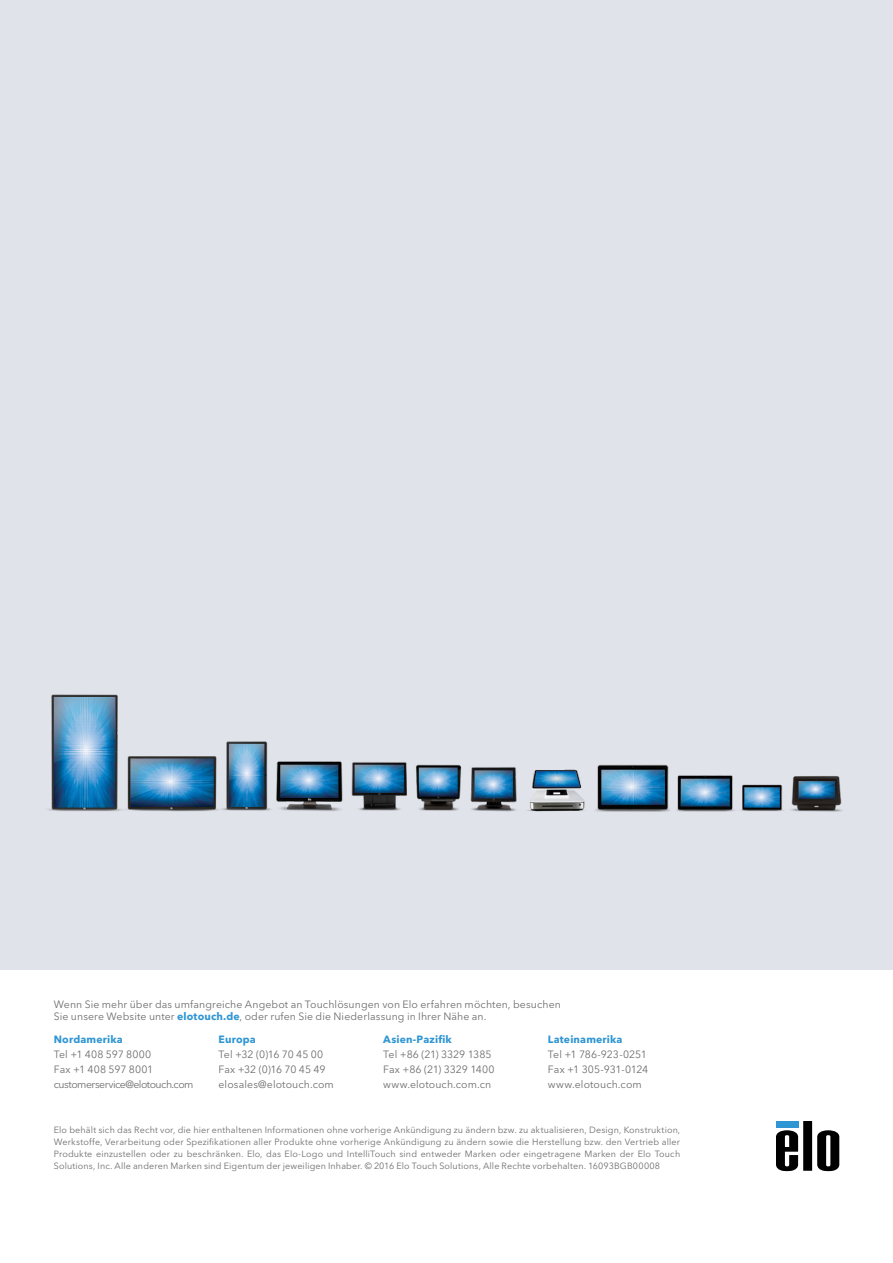
<style>
.page{position:relative;width:893px;height:1263px;background:#fff}
.page>*{position:absolute;margin:0;border:0;box-sizing:border-box;transform-origin:0 0}
.t1{font:10.5px/15px "Avenir Next LT Pro";letter-spacing:.01em;color:#6e6e6e}
.t2{font:10.5px/15px "Avenir Next LT Pro";letter-spacing:-.045em;color:#6e6e6e}
.t3{font:700 10.5px "Avenir Next LT Pro";letter-spacing:.015em;color:#2f95d3}
.t4{font:9px/12px "Avenir Next LT Pro";letter-spacing:.015em;color:#6e6e6e;text-align:justify}
.s1{font-weight:700;color:#2f95d3}
</style>
<div class="page">
<svg style="left:776px;top:1121px;width:63px;height:50px"></svg>
<div style="left:776px;top:1121px;width:22px;height:6px;background:#2f95d3"></div>
<div style="left:0;top:0;width:893px;height:969px;background:#e0e3ea"></div>
<img style="left:48px;top:694px;width:795px;height:118px">
<p class="t1" style="left:54px;top:999px;width:509px;line-height:12px">Wenn Sie mehr über das umfangreiche Angebot an Touchlösungen von Elo erfahren möchten, besuchen<br>Sie unsere Website unter <span class="s1">elotouch.de</span>, oder rufen Sie die Niederlassung in Ihrer Nähe an.</p>
<p class="t3" style="left:54px;top:1032px;width:70px">Nordamerika</p>
<p class="t2" style="left:54px;top:1046px;width:141px">Tel +1 408 597 8000<br>Fax +1 408 597 8001 customerservice@elotouch.com</p>
<p class="t3" style="left:219px;top:1032px;width:39px">Europa</p>
<p class="t1" style="left:219px;top:1046px;width:117px">Tel +32 (0)16 70 45 00<br>Fax +32 (0)16 70 45 49 elosales@elotouch.com</p>
<p class="t3" style="left:383px;top:1032px;width:70px">Asien-Pazifik</p>
<p class="t1" style="left:383px;top:1046px;width:113px">Tel +86 (21) 3329 1385<br>Fax +86 (21) 3329 1400 www.elotouch.com.cn</p>
<p class="t3" style="left:548px;top:1032px;width:76px">Lateinamerika</p>
<p class="t1" style="left:548px;top:1046px;width:102px">Tel +1 786-923-0251<br>Fax +1 305-931-0124 www.elotouch.com</p>
<p class="t4" style="left:54px;top:1124px;width:628px">Elo behält sich das Recht vor, die hier enthaltenen Informationen ohne vorherige Ankündigung zu ändern bzw. zu aktualisieren, Design, Konstruktion, Werkstoffe, Verarbeitung oder Spezifikationen aller Produkte ohne vorherige Ankündigung zu ändern sowie die Herstellung bzw. den Vertrieb aller Produkte einzustellen oder zu beschränken. Elo, das Elo-Logo und IntelliTouch sind entweder Marken oder eingetragene Marken der Elo Touch Solutions, Inc. Alle anderen Marken sind Eigentum der jeweiligen Inhaber. © 2016 Elo Touch Solutions, Alle Rechte vorbehalten. 16093BGB00008</p>
</div>
